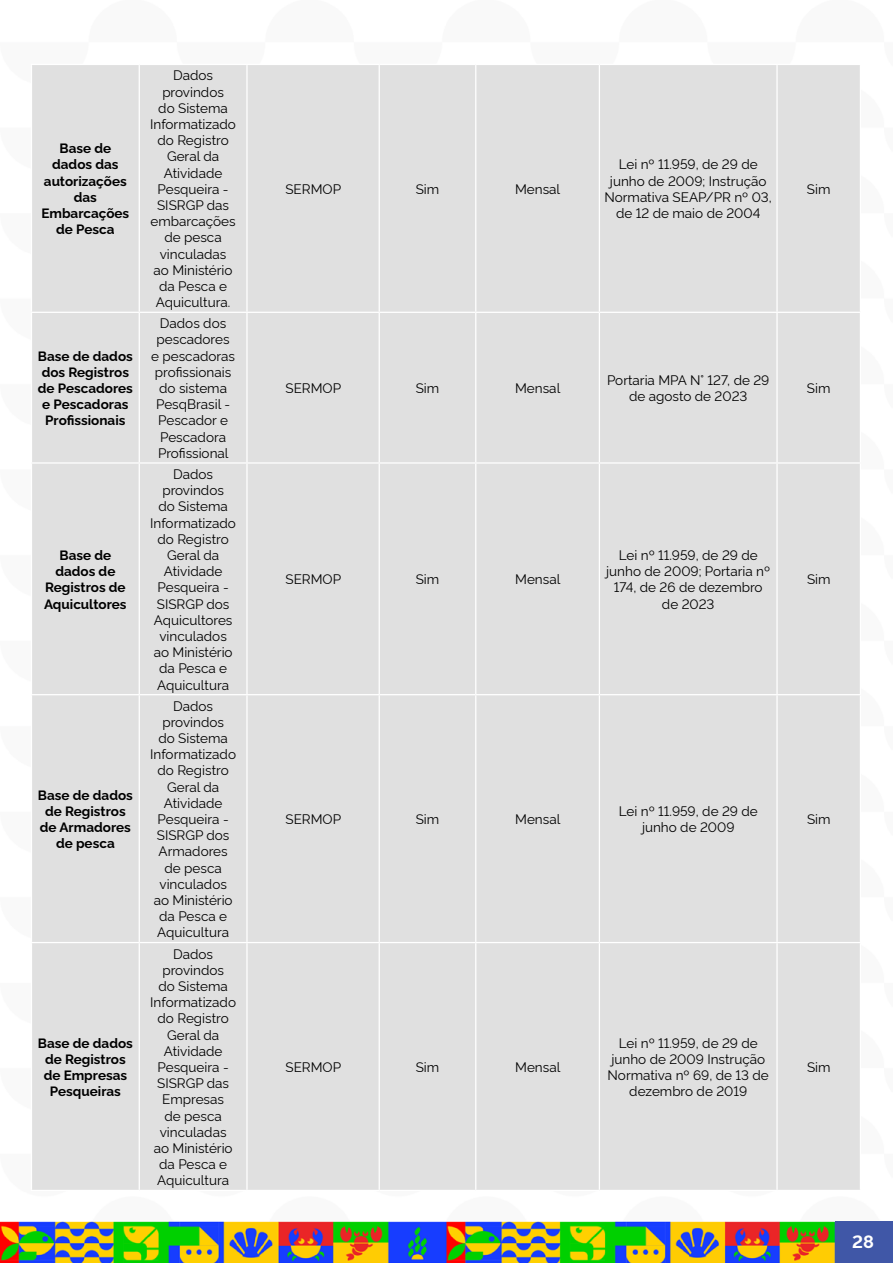
<style>
.page{position:relative;width:893px;height:1263px;background:#fff}
.page>*{position:absolute;margin:0;border:0;box-sizing:border-box;transform-origin:0 0}
.t1{font:700 18px "Rawline";color:#fff}
.t2{font:13.5px/16.2px "Rawline";color:#000;text-align:center}
.t3{font:700 13.5px/16.2px "Rawline";color:#000;text-align:center}
</style>
<div class="page">
<img style="left:0;top:1221px;width:836px;height:42px">
<div style="left:836px;top:1221px;width:57px;height:42px;background:#4057a7"></div>
<div style="left:32px;top:65px;width:828px;height:1125px;background:#e0e0e0"></div>
<hr style="left:139px;top:65px;width:1px;height:247px;background:#fff">
<hr style="left:246px;top:65px;width:2px;height:247px;background:#fff">
<hr style="left:379px;top:65px;width:1px;height:247px;background:#fff">
<hr style="left:475px;top:65px;width:1px;height:247px;background:#fff">
<hr style="left:599px;top:65px;width:1px;height:247px;background:#fff">
<hr style="left:776px;top:65px;width:2px;height:247px;background:#fff">
<hr style="left:31px;top:312px;width:108px;height:1px;background:#fff">
<hr style="left:139px;top:312px;width:108px;height:1px;background:#fff">
<hr style="left:139px;top:313px;width:1px;height:149px;background:#fff">
<hr style="left:247px;top:312px;width:132px;height:1px;background:#fff">
<hr style="left:246px;top:313px;width:2px;height:149px;background:#fff">
<hr style="left:379px;top:312px;width:97px;height:1px;background:#fff">
<hr style="left:379px;top:313px;width:1px;height:149px;background:#fff">
<hr style="left:476px;top:312px;width:123px;height:1px;background:#fff">
<hr style="left:475px;top:313px;width:1px;height:149px;background:#fff">
<hr style="left:599px;top:312px;width:178px;height:1px;background:#fff">
<hr style="left:599px;top:313px;width:1px;height:149px;background:#fff">
<hr style="left:777px;top:312px;width:84px;height:1px;background:#fff">
<hr style="left:776px;top:313px;width:2px;height:149px;background:#fff">
<hr style="left:31px;top:462px;width:108px;height:2px;background:#fff">
<hr style="left:139px;top:462px;width:108px;height:2px;background:#fff">
<hr style="left:139px;top:464px;width:1px;height:230px;background:#fff">
<hr style="left:247px;top:462px;width:132px;height:2px;background:#fff">
<hr style="left:246px;top:464px;width:2px;height:230px;background:#fff">
<hr style="left:379px;top:462px;width:97px;height:2px;background:#fff">
<hr style="left:379px;top:464px;width:1px;height:230px;background:#fff">
<hr style="left:476px;top:462px;width:123px;height:2px;background:#fff">
<hr style="left:475px;top:464px;width:1px;height:230px;background:#fff">
<hr style="left:599px;top:462px;width:178px;height:2px;background:#fff">
<hr style="left:599px;top:464px;width:1px;height:230px;background:#fff">
<hr style="left:777px;top:462px;width:84px;height:2px;background:#fff">
<hr style="left:776px;top:464px;width:2px;height:230px;background:#fff">
<hr style="left:31px;top:694px;width:108px;height:1px;background:#fff">
<hr style="left:139px;top:694px;width:108px;height:1px;background:#fff">
<hr style="left:139px;top:695px;width:1px;height:247px;background:#fff">
<hr style="left:247px;top:694px;width:132px;height:1px;background:#fff">
<hr style="left:246px;top:695px;width:2px;height:247px;background:#fff">
<hr style="left:379px;top:694px;width:97px;height:1px;background:#fff">
<hr style="left:379px;top:695px;width:1px;height:247px;background:#fff">
<hr style="left:476px;top:694px;width:123px;height:1px;background:#fff">
<hr style="left:475px;top:695px;width:1px;height:247px;background:#fff">
<hr style="left:599px;top:694px;width:178px;height:1px;background:#fff">
<hr style="left:599px;top:695px;width:1px;height:247px;background:#fff">
<hr style="left:777px;top:694px;width:84px;height:1px;background:#fff">
<hr style="left:776px;top:695px;width:2px;height:247px;background:#fff">
<hr style="left:31px;top:942px;width:108px;height:1px;background:#fff">
<hr style="left:139px;top:942px;width:108px;height:1px;background:#fff">
<hr style="left:139px;top:943px;width:1px;height:247px;background:#fff">
<hr style="left:247px;top:942px;width:132px;height:1px;background:#fff">
<hr style="left:246px;top:943px;width:2px;height:247px;background:#fff">
<hr style="left:379px;top:942px;width:97px;height:1px;background:#fff">
<hr style="left:379px;top:943px;width:1px;height:247px;background:#fff">
<hr style="left:476px;top:942px;width:123px;height:1px;background:#fff">
<hr style="left:475px;top:943px;width:1px;height:247px;background:#fff">
<hr style="left:599px;top:942px;width:178px;height:1px;background:#fff">
<hr style="left:599px;top:943px;width:1px;height:247px;background:#fff">
<hr style="left:777px;top:942px;width:84px;height:1px;background:#fff">
<hr style="left:776px;top:943px;width:2px;height:247px;background:#fff">
<p class="t3" style="left:41px;top:139px;width:89px">Base de dados das autorizações das<br>Embarcações de Pesca</p>
<p class="t3" style="left:38px;top:346px;width:97px">Base de dados dos Registros de Pescadores e Pescadoras<br>Profissionais</p>
<p class="t3" style="left:44px;top:546px;width:84px">Base de dados de<br>Registros de<br>Aquicultores</p>
<p class="t3" style="left:38px;top:785px;width:96px">Base de dados de Registros de Armadores de pesca</p>
<p class="t3" style="left:38px;top:1033px;width:96px">Base de dados de Registros de Empresas<br>Pesqueiras</p>
<p class="t2" style="left:150px;top:66px;width:87px">Dados provindos<br>do Sistema<br>Informatizado do Registro<br>Geral da<br>Atividade<br>Pesqueira -<br>SISRGP das embarcações de pesca vinculadas<br>ao Ministério da Pesca e<br>Aquicultura.</p>
<p class="t2" style="left:151px;top:314px;width:85px">Dados dos pescadores e pescadoras profissionais do sistema<br>PesqBrasil -<br>Pescador e<br>Pescadora<br>Profissional</p>
<p class="t2" style="left:150px;top:465px;width:87px">Dados provindos<br>do Sistema<br>Informatizado do Registro<br>Geral da<br>Atividade<br>Pesqueira -<br>SISRGP dos<br>Aquicultores vinculados ao Ministério da Pesca e<br>Aquicultura</p>
<p class="t2" style="left:150px;top:696px;width:87px">Dados provindos<br>do Sistema<br>Informatizado do Registro<br>Geral da<br>Atividade<br>Pesqueira -<br>SISRGP dos<br>Armadores de pesca vinculados ao Ministério da Pesca e<br>Aquicultura</p>
<p class="t2" style="left:150px;top:944px;width:87px">Dados provindos<br>do Sistema<br>Informatizado do Registro<br>Geral da<br>Atividade<br>Pesqueira -<br>SISRGP das<br>Empresas<br>de pesca vinculadas<br>ao Ministério da Pesca e<br>Aquicultura</p>
<p class="t2" style="left:285px;top:179px;width:57px">SERMOP</p>
<p class="t2" style="left:416px;top:179px;width:25px">Sim</p>
<p class="t2" style="left:515px;top:179px;width:47px">Mensal</p>
<p class="t2" style="left:604px;top:155px;width:169px">Lei nº 11.959, de 29 de junho de 2009; Instrução<br>Normativa SEAP/PR nº 03, de 12 de maio de 2004</p>
<p class="t2" style="left:807px;top:179px;width:25px">Sim</p>
<p class="t2" style="left:285px;top:379px;width:57px">SERMOP</p>
<p class="t2" style="left:416px;top:379px;width:25px">Sim</p>
<p class="t2" style="left:515px;top:379px;width:47px">Mensal</p>
<p class="t2" style="left:607px;top:371px;width:164px">Portaria MPA N° 127, de 29 de agosto de 2023</p>
<p class="t2" style="left:807px;top:379px;width:25px">Sim</p>
<p class="t2" style="left:285px;top:570px;width:57px">SERMOP</p>
<p class="t2" style="left:416px;top:570px;width:25px">Sim</p>
<p class="t2" style="left:515px;top:570px;width:47px">Mensal</p>
<p class="t2" style="left:606px;top:546px;width:165px">Lei nº 11.959, de 29 de junho de 2009; Portaria nº<br>174, de 26 de dezembro de 2023</p>
<p class="t2" style="left:807px;top:570px;width:25px">Sim</p>
<p class="t2" style="left:286px;top:810px;width:57px">SERMOP</p>
<p class="t2" style="left:416px;top:810px;width:25px">Sim</p>
<p class="t2" style="left:515px;top:810px;width:47px">Mensal</p>
<p class="t2" style="left:619px;top:802px;width:140px">Lei nº 11.959, de 29 de junho de 2009</p>
<p class="t2" style="left:807px;top:810px;width:25px">Sim</p>
<p class="t2" style="left:285px;top:1058px;width:57px">SERMOP</p>
<p class="t2" style="left:416px;top:1058px;width:25px">Sim</p>
<p class="t2" style="left:515px;top:1058px;width:47px">Mensal</p>
<p class="t2" style="left:608px;top:1033px;width:163px">Lei nº 11.959, de 29 de junho de 2009 Instrução<br>Normativa nº 69, de 13 de dezembro de 2019</p>
<p class="t2" style="left:807px;top:1058px;width:25px">Sim</p>
<h1 class="t1" style="left:852px;top:1228px;width:23px">28</h1>
</div>
